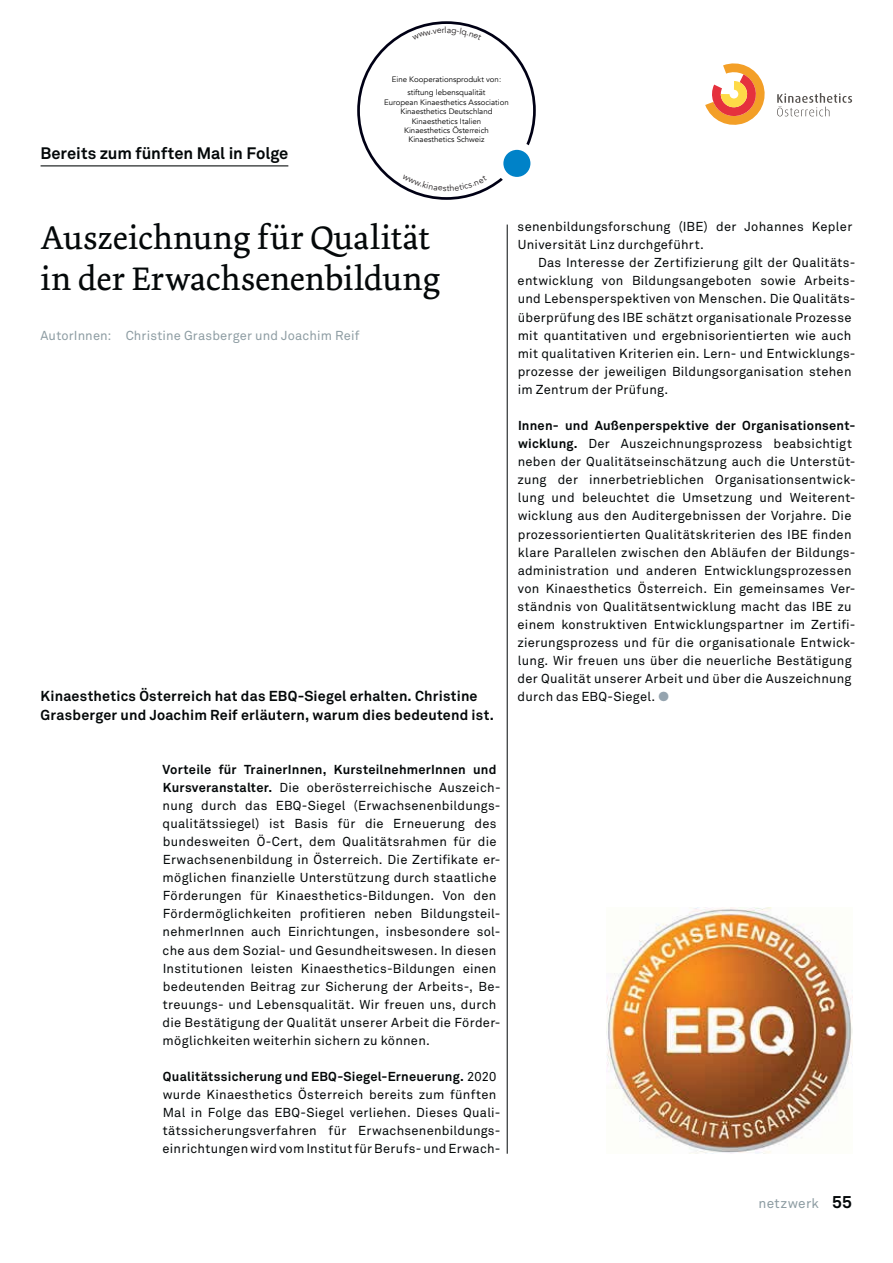
<style>
.page{position:relative;width:893px;height:1263px;background:#fff}
.page>*{position:absolute;margin:0;border:0;box-sizing:border-box;transform-origin:0 0}
.t1{font:34.35px/40.7px "Dolly Pro";color:#040809}
.t2{font:700 16.5px "Akkurat Pro";color:#040809}
.t3{font:700 14.25px/18.1px "Akkurat Pro";letter-spacing:.01em;color:#040809}
.t4{font:13.65px "Akkurat Pro";letter-spacing:.025em;color:#8e9da3}
.t5{font:12.9px/18.1px "Akkurat Pro";letter-spacing:.02em;color:#040809}
.t6{font:12.9px "Akkurat Pro";letter-spacing:.01em;color:#8e9da3}
.t7{font:7.8px/9.4px "Avenir LT Com";color:#000001;text-align:center}
.s1{font-weight:700}
.s2{font-family:"Circular Pro";font-weight:700;font-style:italic;color:#95a4af}
.s3{font-weight:700;font-size:17.1px;color:#040809}
</style>
<div class="page">
<hr style="left:41px;top:165px;width:247px;height:1px;background:#040809">
<hr style="left:507px;top:225px;width:1px;height:929px;background:#040809">
<svg style="left:777px;top:93px;width:75px;height:23px"></svg>
<svg style="left:705px;top:63px;width:60px;height:62px"></svg>
<img style="left:606px;top:908px;width:246px;height:246px">
<svg style="left:357px;top:21px;width:179px;height:179px"></svg>
<p class="t2" style="left:41px;top:146px;width:249px">Bereits zum fünften Mal in Folge</p>
<p class="t7" style="left:392px;top:73px;width:111px;line-height:13.2px">Eine Kooperationsprodukt von: stiftung lebensqualität</p>
<p class="t7" style="left:384px;top:97px;width:126px">European Kinaesthetics Association<br>Kinaesthetics Deutschland<br>Kinaesthetics Italien<br>Kinaesthetics Österreich<br>Kinaesthetics Schweiz</p>
<h1 class="t1" style="left:41px;top:220px;width:401px">Auszeichnung für Qualität in der Erwachsenenbildung</h1>
<p class="t6" style="left:41px;top:330px;width:320px">AutorInnen: Christine Grasberger und Joachim Reif</p>
<p class="t3" style="left:41px;top:688px;width:455px">Kinaesthetics Österreich hat das EBQ-Siegel erhalten. Christine<br>Grasberger und Joachim Reif erläutern, warum dies bedeutend ist.</p>
<p class="t5" style="left:163px;top:761px;width:340px"><span class="s1">Vorteile für TrainerInnen, KursteilnehmerInnen und Kursveranstalter.</span> Die oberösterreichische Auszeich&shy;nung durch das EBQ-Siegel (Erwachsenenbildungs&shy;qualitätssiegel) ist Basis für die Erneuerung des bundesweiten Ö-Cert, dem Qualitätsrahmen für die Erwachsenenbildung in Österreich. Die Zertifikate er&shy;möglichen finanzielle Unterstützung durch staatliche Förderungen für Kinaesthetics-Bildungen. Von den Fördermöglichkeiten profitieren neben Bildungsteil&shy;nehmerInnen auch Einrichtungen, insbesondere sol&shy;che aus dem Sozial- und Gesundheitswesen. In diesen Institutionen leisten Kinaesthetics-Bildungen einen bedeutenden Beitrag zur Sicherung der Arbeits-, Be&shy;treuungs- und Lebensqualität. Wir freuen uns, durch die Bestätigung der Qualität unserer Arbeit die Förder&shy;möglichkeiten weiterhin sichern zu können.</p>
<p class="t5" style="left:163px;top:1068px;width:339px"><span class="s1">Qualitätssicherung und EBQ-Siegel-Erneuerung.</span> 2020 wurde Kinaesthetics Österreich bereits zum fünften Mal in Folge das EBQ-Siegel verliehen. Dieses Quali&shy;tätssicherungsverfahren für Erwachsenenbildungs&shy;einrichtungen wird vom Institut für Berufs- und Erwach-</p>
<p class="t5" style="left:518px;top:218px;width:336px">senenbildungsforschung (IBE) der Johannes Kepler<br>Universität Linz durchgeführt.</p>
<p class="t5" style="left:518px;top:255px;width:339px;text-indent:20px">Das Interesse der Zertifizierung gilt der Qualitäts&shy;entwicklung von Bildungsangeboten sowie Arbeits&shy;und Lebensperspektiven von Menschen. Die Qualitäts&shy;überprüfung des IBE schätzt organisationale Prozesse mit quantitativen und ergebnisorientierten wie auch mit qualitativen Kriterien ein. Lern- und Entwicklungs&shy;prozesse der jeweiligen Bildungsorganisation stehen im Zentrum der Prüfung.</p>
<p class="t5" style="left:517px;top:417px;width:340px"><span class="s1">Innen- und Außenperspektive der Organisationsent&shy;wicklung.</span> Der Auszeichnungsprozess beabsichtigt neben der Qualitätseinschätzung auch die Unterstüt&shy;zung der innerbetrieblichen Organisationsentwick&shy;lung und beleuchtet die Umsetzung und Weiterent&shy;wicklung aus den Auditergebnissen der Vorjahre. Die prozessorientierten Qualitätskriterien des IBE finden klare Parallelen zwischen den Abläufen der Bildungs&shy;administration und anderen Entwicklungsprozessen von Kinaesthetics Österreich. Ein gemeinsames Ver&shy;ständnis von Qualitätsentwicklung macht das IBE zu einem konstruktiven Entwicklungspartner im Zertifi&shy;zierungsprozess und für die organisationale Entwick&shy;lung. Wir freuen uns über die neuerliche Bestätigung der Qualität unserer Arbeit und über die Auszeichnung durch das EBQ-Siegel. <span class="s2">●</span></p>
<p class="t4" style="left:758px;top:1198px;width:95px">netzwerk <span class="s3">55</span></p>
</div>
